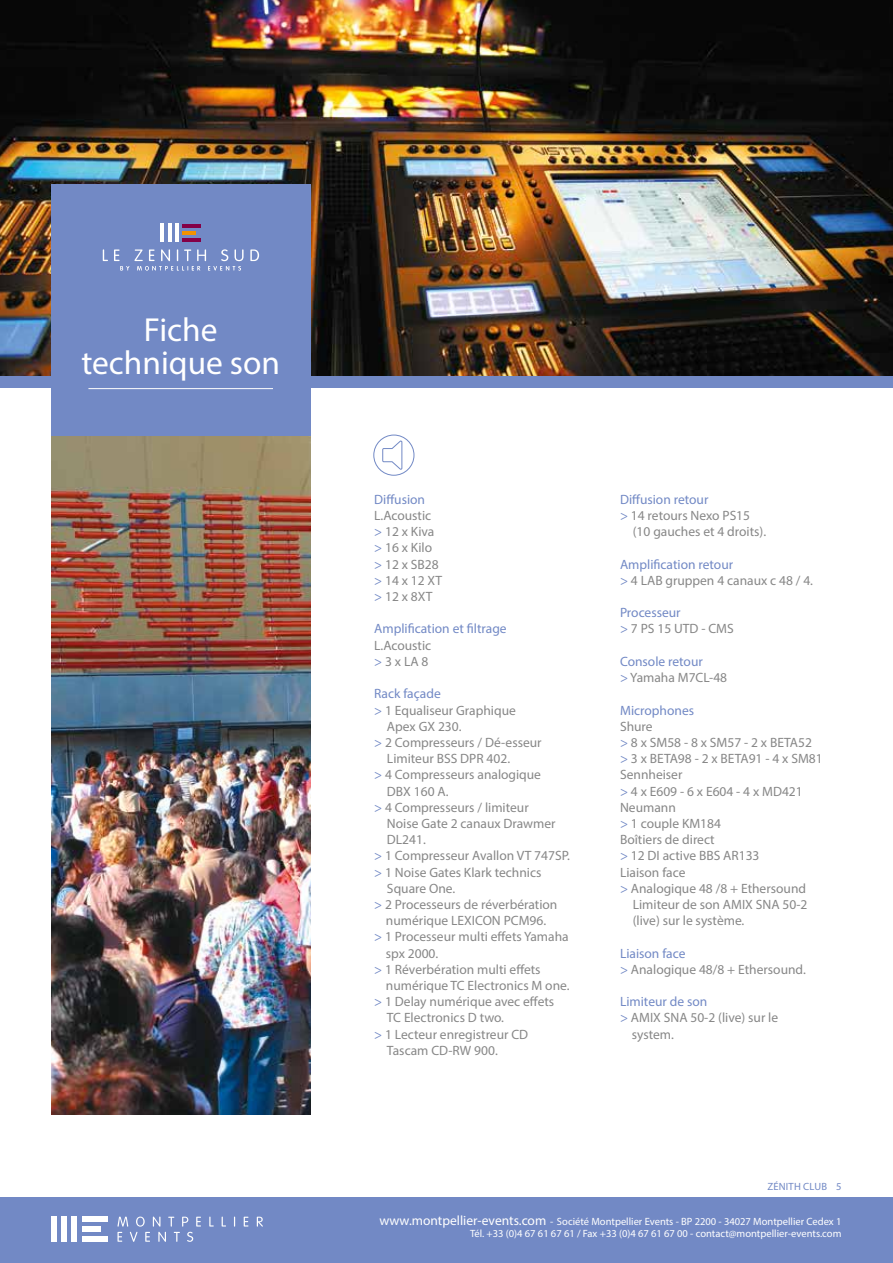
<style>
.page{position:relative;width:893px;height:1263px;background:#fff}
.page>*{position:absolute;margin:0;border:0;box-sizing:border-box;transform-origin:0 0}
.t1{font:33.45px/33px "Myriad Pro";color:#fff;text-align:center}
.t2{font:13.5px/16.2px "Myriad Pro";color:#878787}
.t3{font:13.5px/16.2px "Myriad Pro";color:#7289c5}
.t4{font:10.5px/12.3px "Myriad Pro";color:#fff;text-align:right}
.t5{font:10.5px "Myriad Pro";letter-spacing:.02em;color:#7289c5}
.s1{color:#7289c5}
.s2{color:#878787}
.s3{font-size:13.5px}
</style>
<div class="page">
<div style="left:0;top:1197px;width:893px;height:66px;background:#7289c5"></div>
<div style="left:51px;top:1216px;width:5px;height:26px;background:#fff"></div>
<div style="left:61px;top:1216px;width:5px;height:26px;background:#fff"></div>
<div style="left:71px;top:1216px;width:5px;height:26px;background:#fff"></div>
<div style="left:82px;top:1226px;width:18px;height:6px;background:#fff"></div>
<svg style="left:117px;top:1216px;width:11px;height:10px"></svg>
<svg style="left:136px;top:1216px;width:9px;height:10px"></svg>
<svg style="left:153px;top:1216px;width:7px;height:10px"></svg>
<svg style="left:168px;top:1217px;width:6px;height:9px"></svg>
<svg style="left:182px;top:1217px;width:6px;height:9px"></svg>
<svg style="left:196px;top:1217px;width:5px;height:9px"></svg>
<svg style="left:209px;top:1216px;width:5px;height:10px"></svg>
<svg style="left:222px;top:1216px;width:4px;height:10px"></svg>
<svg style="left:244px;top:1217px;width:4px;height:9px"></svg>
<svg style="left:257px;top:1217px;width:6px;height:9px"></svg>
<svg style="left:117px;top:1232px;width:5px;height:10px"></svg>
<svg style="left:130px;top:1232px;width:7px;height:10px"></svg>
<svg style="left:145px;top:1232px;width:5px;height:10px"></svg>
<svg style="left:158px;top:1232px;width:8px;height:10px"></svg>
<svg style="left:174px;top:1232px;width:6px;height:10px"></svg>
<svg style="left:187px;top:1232px;width:6px;height:10px"></svg>
<div style="left:82px;top:1216px;width:25px;height:6px;background:#fff"></div>
<div style="left:82px;top:1236px;width:25px;height:6px;background:#fff"></div>
<img style="left:0;top:0;width:893px;height:376px">
<div style="left:0;top:376px;width:893px;height:11px;background:#7289c5"></div>
<div style="left:51px;top:184px;width:259px;height:258px;background:#7289c5"></div>
<img style="left:51px;top:437px;width:259px;height:677px">
<hr style="left:88px;top:388px;width:185px;height:1px;background:#fff">
<hr style="left:161px;top:224px;width:3px;height:18px;background:#fff">
<hr style="left:168px;top:224px;width:3px;height:18px;background:#fff">
<hr style="left:175px;top:224px;width:4px;height:18px;background:#fff">
<hr style="left:183px;top:224px;width:18px;height:3px;background:#840047">
<hr style="left:183px;top:231px;width:13px;height:4px;background:#f39200">
<hr style="left:183px;top:238px;width:18px;height:4px;background:#840047">
<svg style="left:103px;top:249px;width:5px;height:12px"></svg>
<svg style="left:250px;top:249px;width:9px;height:12px"></svg>
<svg style="left:114px;top:249px;width:130px;height:21px"></svg>
<div style="left:373px;top:435px;width:41px;height:41px;border:1px solid #7289c5;border-radius:50%"></div>
<svg style="left:382px;top:440px;width:21px;height:30px"></svg>
<h1 class="t1" style="left:81px;top:313px;width:200px">Fiche technique son</h1>
<p class="t3" style="left:374px;top:491px;width:52px">Diffusion</p>
<p class="t2" style="left:374px;top:507px;width:69px">L.Acoustic <span class="s1">&gt;</span> 12 x Kiva <span class="s1">&gt;</span> 16 x Kilo <span class="s1">&gt;</span> 12 x SB28 <span class="s1">&gt;</span> 14 x 12 XT <span class="s1">&gt;</span> 12 x 8XT</p>
<p class="t3" style="left:374px;top:621px;width:134px">Amplification et filtrage</p>
<p class="t2" style="left:374px;top:637px;width:59px">L.Acoustic <span class="s1">&gt;</span> 3 x LA 8</p>
<p class="t3" style="left:374px;top:685px;width:68px">Rack façade</p>
<p class="t2" style="left:374px;top:702px;width:143px"><span class="s1">&gt;</span> 1 Equaliseur Graphique</p>
<p class="t2" style="left:387px;top:718px;width:76px">Apex GX 230.</p>
<p class="t2" style="left:374px;top:734px;width:169px"><span class="s1">&gt;</span> 2 Compresseurs / Dé-esseur</p>
<p class="t2" style="left:387px;top:750px;width:125px">Limiteur BSS DPR 402.</p>
<p class="t2" style="left:374px;top:766px;width:168px"><span class="s1">&gt;</span> 4 Compresseurs analogique</p>
<p class="t2" style="left:387px;top:783px;width:63px">DBX 160 A.</p>
<p class="t2" style="left:374px;top:799px;width:156px"><span class="s1">&gt;</span> 4 Compresseurs / limiteur</p>
<p class="t2" style="left:387px;top:815px;width:170px">Noise Gate 2 canaux Drawmer</p>
<p class="t2" style="left:387px;top:831px;width:40px">DL241.</p>
<p class="t2" style="left:374px;top:847px;width:197px"><span class="s1">&gt;</span> 1 Compresseur Avallon VT 747SP.</p>
<p class="t2" style="left:374px;top:864px;width:169px"><span class="s1">&gt;</span> 1 Noise Gates Klark technics</p>
<p class="t2" style="left:387px;top:880px;width:70px">Square One.</p>
<p class="t2" style="left:374px;top:896px;width:185px"><span class="s1">&gt;</span> 2 Processeurs de réverbération</p>
<p class="t2" style="left:386px;top:912px;width:162px">numérique LEXICON PCM96.</p>
<p class="t2" style="left:374px;top:928px;width:196px"><span class="s1">&gt;</span> 1 Processeur multi effets Yamaha</p>
<p class="t2" style="left:386px;top:945px;width:54px">spx 2000.</p>
<p class="t2" style="left:374px;top:961px;width:168px"><span class="s1">&gt;</span> 1 Réverbération multi effets</p>
<p class="t2" style="left:386px;top:977px;width:185px">numérique TC Electronics M one.</p>
<p class="t2" style="left:374px;top:993px;width:182px"><span class="s1">&gt;</span> 1 Delay numérique avec effets</p>
<p class="t2" style="left:387px;top:1009px;width:119px">TC Electronics D two.</p>
<p class="t2" style="left:374px;top:1026px;width:156px"><span class="s1">&gt;</span> 1 Lecteur enregistreur CD</p>
<p class="t2" style="left:387px;top:1042px;width:112px">Tascam CD-RW 900.</p>
<p class="t3" style="left:620px;top:491px;width:90px">Diffusion retour</p>
<p class="t2" style="left:620px;top:507px;width:132px"><span class="s1">&gt;</span> 14 retours Nexo PS15</p>
<p class="t2" style="left:633px;top:523px;width:135px">(10 gauches et 4 droits).</p>
<p class="t2" style="left:620px;top:556px;width:195px"><span class="s1">Amplification retour<br>&gt;</span> 4 LAB gruppen 4 canaux c 48 / 4.</p>
<p class="t2" style="left:620px;top:604px;width:115px"><span class="s1">Processeur<br>&gt;</span> 7 PS 15 UTD - CMS</p>
<p class="t3" style="left:620px;top:653px;width:109px">Console retour<br>&gt; <span class="s2">Yamaha M7CL-48</span></p>
<p class="t3" style="left:620px;top:702px;width:76px">Microphones</p>
<p class="t2" style="left:620px;top:718px;width:204px">Shure<br><span class="s1">&gt;</span> 8 x SM58 - 8 x SM57 - 2 x BETA52 <span class="s1">&gt;</span> 3 x BETA98 - 2 x BETA91 - 4 x SM81<br>Sennheiser<br><span class="s1">&gt;</span> 4 x E609 - 6 x E604 - 4 x MD421<br>Neumann<br><span class="s1">&gt;</span> 1 couple KM184<br>Boîtiers de direct<br><span class="s1">&gt;</span> 12 DI active BBS AR133<br>Liaison face<br><span class="s1">&gt;</span> Analogique 48 /8 + Ethersound</p>
<p class="t2" style="left:633px;top:896px;width:176px">Limiteur de son AMIX SNA 50-2 (live) sur le système.</p>
<p class="t2" style="left:620px;top:945px;width:187px"><span class="s1">Liaison face<br>&gt;</span> Analogique 48/8 + Ethersound.</p>
<p class="t3" style="left:620px;top:993px;width:89px">Limiteur de son</p>
<p class="t2" style="left:620px;top:1009px;width:160px"><span class="s1">&gt;</span> AMIX SNA 50-2 (live) sur le</p>
<p class="t2" style="left:632px;top:1026px;width:44px">system.</p>
<p class="t5" style="left:767px;top:1180px;width:76px">ZÉNITH CLUB 5</p>
<p class="t4" style="left:379px;top:1215px;width:464px"><span class="s3">www.montpellier-events.com</span> - Société Montpellier Events - BP 2200 - 34027 Montpellier Cedex 1<br>Tél. +33 (0)4 67 61 67 61 / Fax +33 (0)4 67 61 67 00 - contact@montpellier-events.com</p>
</div>
